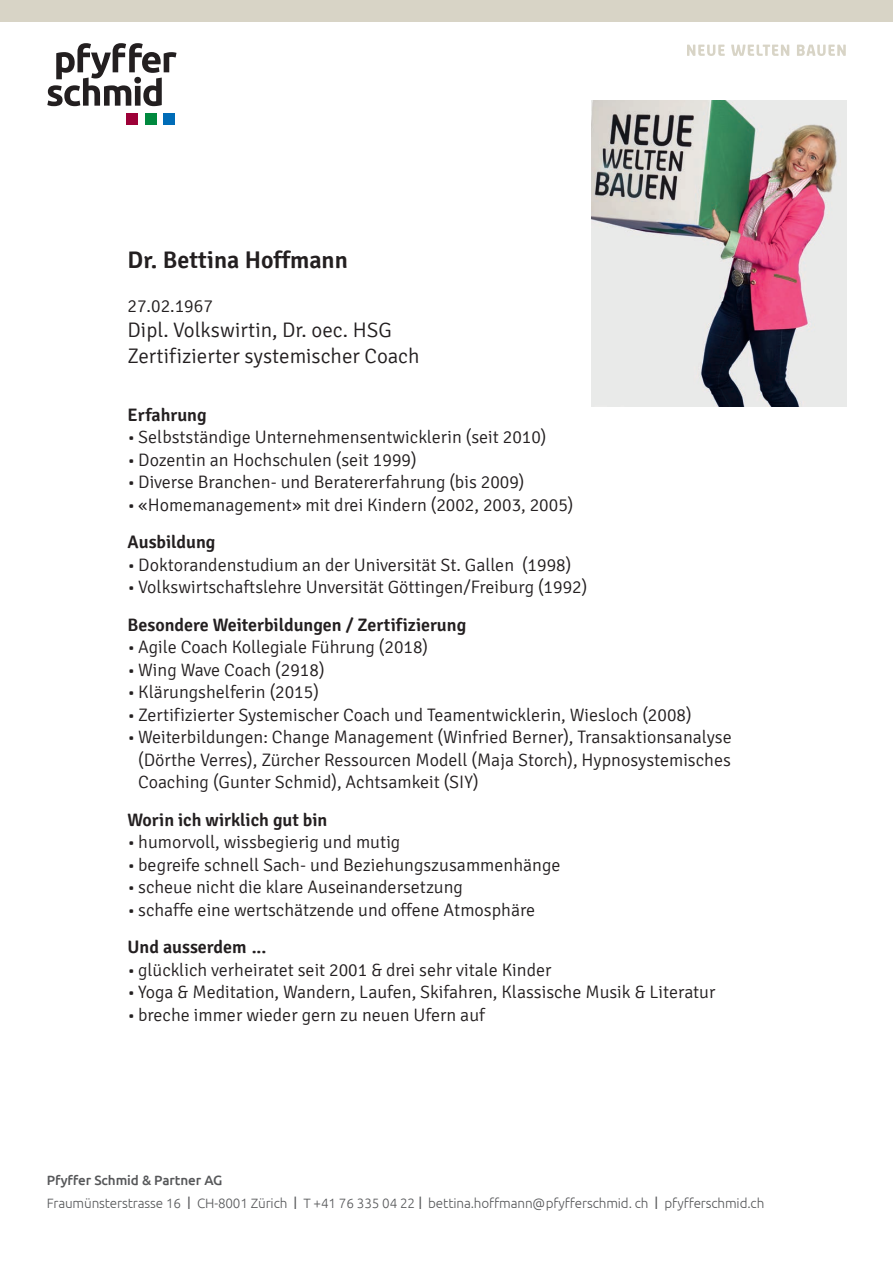
<style>
.page{position:relative;width:893px;height:1263px;background:#fff}
.page>*{position:absolute;margin:0;border:0;box-sizing:border-box;transform-origin:0 0}
.t1{font:600 24px "Signika";color:#231f20}
.t2{font:300 21px/25.5px "Signika";color:#231f20}
.t3{font:300 18px/22.5px "Signika";color:#231f20;text-align:justify}
.t4{font:600 18px "Signika";color:#231f20}
.t5{font:300 13.5px/22.5px "Ubuntu";letter-spacing:-.01em;color:#57585a}
.s1{font-weight:500}
.s2{font-size:18px}
</style>
<div class="page">
<div style="left:126px;top:113px;width:12px;height:12px;background:#9d0138"></div>
<div style="left:145px;top:113px;width:12px;height:12px;background:#00893e"></div>
<div style="left:163px;top:113px;width:12px;height:12px;background:#006cb7"></div>
<svg style="left:47px;top:43px;width:130px;height:63px"></svg>
<div style="left:0;top:0;width:893px;height:21px;background:#d8d4c6"></div>
<svg style="left:687px;top:45px;width:159px;height:11px"></svg>
<img style="left:592px;top:100px;width:255px;height:306px">
<h1 class="t1" style="left:128px;top:246px;width:222px">Dr. Bettina Hoffmann</h1>
<p class="t3" style="left:128px;top:295px;width:87px">27.02.1967</p>
<p class="t2" style="left:128px;top:318px;width:293px">Dipl. Volkswirtin, Dr. oec. HSG<br>Zertifizierter systemischer Coach</p>
<p class="t4" style="left:128px;top:404px;width:81px">Erfahrung</p>
<p class="t3" style="left:128px;top:426px;width:420px">• Selbstständige Unternehmensentwicklerin (seit 2010)</p>
<p class="t3" style="left:128px;top:449px;width:291px">•Dozentin an Hochschulen (seit 1999)</p>
<p class="t3" style="left:128px;top:471px;width:398px">•Diverse Branchen- und Beratererfahrung (bis 2009)</p>
<p class="t3" style="left:128px;top:494px;width:447px">• «Homemanagement» mit drei Kindern (2002, 2003, 2005)</p>
<p class="t4" style="left:128px;top:532px;width:89px">Ausbildung</p>
<p class="t3" style="left:128px;top:554px;width:445px">•Doktorandenstudium an der Universität St. Gallen (1998)</p>
<p class="t3" style="left:128px;top:576px;width:461px">• Volkswirtschaftslehre Unversität Göttingen/Freiburg (1992)</p>
<p class="t4" style="left:128px;top:614px;width:340px">Besondere Weiterbildungen / Zertifizierung</p>
<p class="t3" style="left:128px;top:636px;width:302px">• Agile Coach Kollegiale Führung (2018)</p>
<p class="t3" style="left:128px;top:659px;width:198px">• Wing Wave Coach (2918)</p>
<p class="t3" style="left:128px;top:681px;width:193px">• Klärungshelferin (2015)</p>
<p class="t3" style="left:128px;top:704px;width:566px">• Zertifizierter Systemischer Coach und Teamentwicklerin, Wiesloch (2008)</p>
<p class="t3" style="left:138px;top:726px;width:595px;text-indent:-11px">• Weiterbildungen: Change Management (Winfried Berner), Transaktionsanalyse (Dörthe Verres), Zürcher Ressourcen Modell (Maja Storch), Hypnosystemisches Coaching (Gunter Schmid), Achtsamkeit (SIY)</p>
<p class="t4" style="left:128px;top:809px;width:201px">Worin ich wirklich gut bin…</p>
<p class="t3" style="left:128px;top:831px;width:274px">• humorvoll, wissbegierig und mutig</p>
<p class="t3" style="left:128px;top:854px;width:434px">• begreife schnell Sach- und Beziehungszusammenhänge</p>
<p class="t3" style="left:128px;top:876px;width:337px">• scheue nicht die klare Auseinandersetzung</p>
<p class="t3" style="left:128px;top:899px;width:409px">• schaffe eine wertschätzende und offene Atmosphäre</p>
<p class="t4" style="left:128px;top:937px;width:140px">Und ausserdem ...</p>
<p class="t3" style="left:128px;top:959px;width:425px">• glücklich verheiratet seit 2001 &amp; drei sehr vitale Kinder</p>
<p class="t3" style="left:128px;top:981px;width:589px">• Yoga &amp; Meditation, Wandern, Laufen, Skifahren, Klassische Musik &amp; Literatur</p>
<p class="t3" style="left:128px;top:1004px;width:359px">• breche immer wieder gern zu neuen Ufern auf</p>
<p class="t5" style="left:47px;top:1169px;width:719px"><span class="s1">Pfyffer Schmid &amp; Partner AG<br></span>Fraumünsterstrasse 16 <span class="s2">I</span> CH-8001 Zürich <span class="s2">I</span> T +41 76 335 04 22 <span class="s2">I</span> bettina.hoffmann@pfyfferschmid. ch <span class="s2">I</span> pfyfferschmid.ch</p>
</div>
